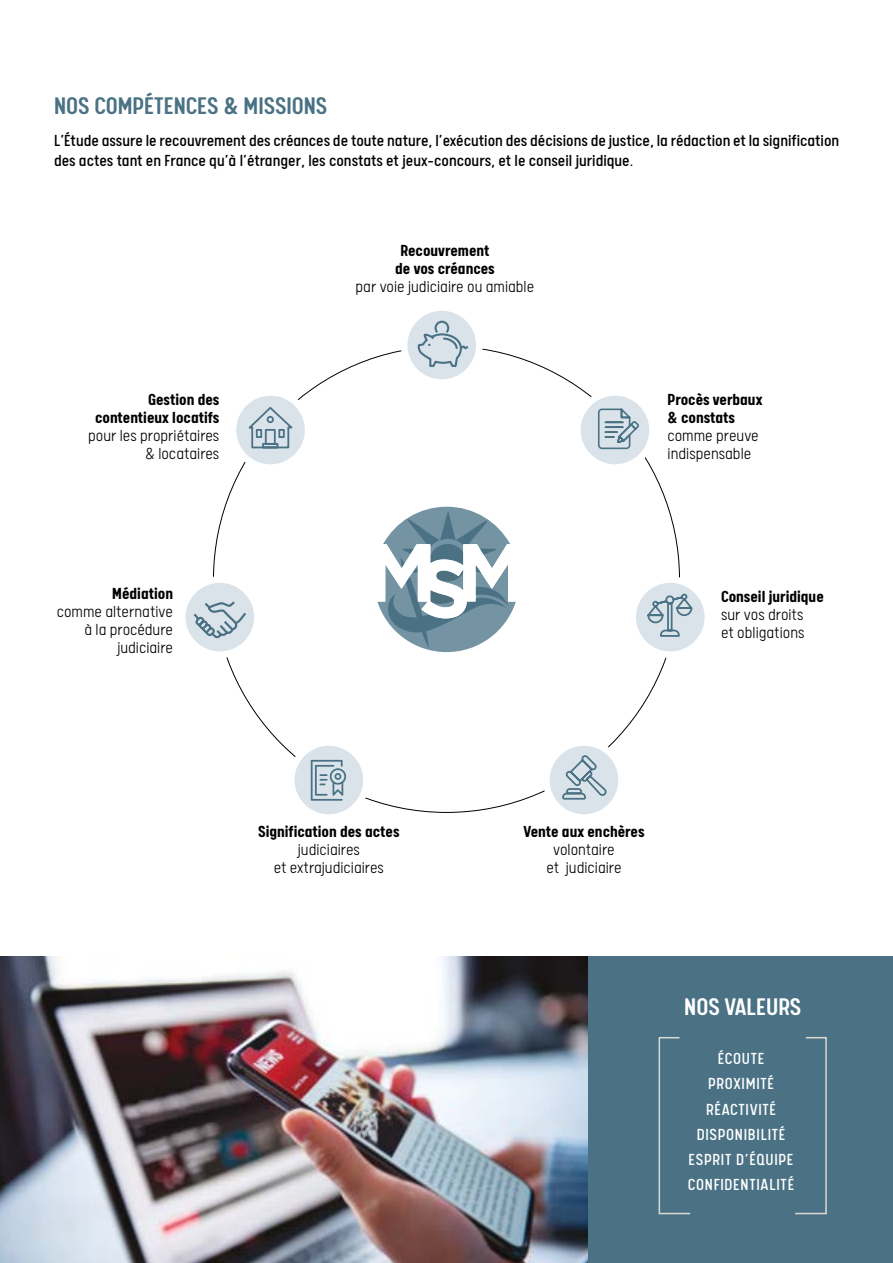
<style>
.page{position:relative;width:893px;height:1263px;background:#fff}
.page>*{position:absolute;margin:0;border:0;box-sizing:border-box;transform-origin:0 0}
.t1{font:500 27px "Calps";color:#4a7284}
.t2{font:500 27px "Calps";color:#fff}
.t3{font:18px/19.5px "Calps";color:#000}
.t4{font:300 18px/18px "Calps";color:#000;text-align:right}
.t5{font:700 18px/18px "Calps";color:#000}
.t6{font:18px/25.2px "Calps";letter-spacing:.04em;color:#fff;text-align:center}
</style>
<div class="page">
<img style="left:0;top:957px;width:588px;height:306px">
<div style="left:588px;top:957px;width:305px;height:306px;background:#4a7284"></div>
<svg style="left:658px;top:1037px;width:33px;height:178px"></svg>
<svg style="left:795px;top:1037px;width:32px;height:178px"></svg>
<svg style="left:377px;top:507px;width:139px;height:145px"></svg>
<svg style="left:404px;top:307px;width:75px;height:76px"></svg>
<div style="left:401px;top:304px;width:82px;height:82px;border:7px solid #fff;border-radius:50%"></div>
<svg style="left:416px;top:320px;width:54px;height:48px;background:#c3d1da"></svg>
<svg style="left:233px;top:392px;width:75px;height:76px;fill:#dae3ea"></svg>
<div style="left:230px;top:389px;width:81px;height:82px;border:7px solid #fff;border-radius:50%"></div>
<svg style="left:247px;top:405px;width:49px;height:44px;background:#bac9d3"></svg>
<svg style="left:182px;top:579px;width:75px;height:76px;fill:#dae3ea"></svg>
<div style="left:179px;top:576px;width:82px;height:82px;border:7px solid #fff;border-radius:50%"></div>
<svg style="left:191px;top:600px;width:56px;height:42px;background:#becdd6"></svg>
<svg style="left:577px;top:392px;width:76px;height:76px;fill:#dae3ea"></svg>
<div style="left:574px;top:389px;width:82px;height:82px;border:7px solid #fff;border-radius:50%"></div>
<svg style="left:597px;top:407px;width:44px;height:43px;background:#b5c6cf"></svg>
<svg style="left:633px;top:579px;width:75px;height:76px;fill:#dae3ea"></svg>
<div style="left:629px;top:576px;width:82px;height:82px;border:7px solid #fff;border-radius:50%"></div>
<svg style="left:646px;top:593px;width:49px;height:45px;background:#b8c8d2"></svg>
<svg style="left:546px;top:742px;width:76px;height:76px;fill:#dae3ea"></svg>
<div style="left:543px;top:739px;width:82px;height:82px;border:7px solid #fff;border-radius:50%"></div>
<svg style="left:561px;top:753px;width:45px;height:47px;background:#bacad3"></svg>
<svg style="left:291px;top:742px;width:75px;height:76px;background:#dee6ec"></svg>
<div style="left:288px;top:739px;width:82px;height:82px;border:7px solid #fff;border-radius:50%"></div>
<svg style="left:311px;top:760px;width:35px;height:41px"></svg>
<h1 class="t1" style="left:54px;top:90px;width:275px">NOS COMPÉTENCES &amp; MISSIONS</h1>
<p class="t3" style="left:54px;top:130px;width:787px">L’Étude assure le recouvrement des créances de toute nature, l’exécution des décisions de justice, la rédaction et la signification des actes tant en France qu’à l’étranger, les constats et jeux-concours, et le conseil juridique.</p>
<p class="t5" style="left:95px;top:390px;width:126px;text-align:right">Gestion des contentieux locatifs</p>
<p class="t4" style="left:88px;top:426px;width:133px">pour les propriétaires &amp; locataires</p>
<p class="t5" style="left:112px;top:584px;width:62px">Médiation</p>
<p class="t4" style="left:57px;top:602px;width:118px">comme alternative à la procédure judiciaire</p>
<p class="t5" style="left:395px;top:241px;width:101px">Recouvrement de vos créances</p>
<p class="t4" style="left:355px;top:277px;width:180px">par voie judiciaire ou amiable</p>
<p class="t5" style="left:668px;top:390px;width:96px">Procès verbaux &amp; constats</p>
<p class="t4" style="left:668px;top:426px;width:93px;text-align:left">comme preuve indispensable</p>
<p class="t5" style="left:721px;top:587px;width:104px">Conseil juridique</p>
<p class="t4" style="left:721px;top:605px;width:85px;text-align:left">sur vos droits et obligations</p>
<p class="t5" style="left:258px;top:822px;width:143px">Signification des actes</p>
<p class="t4" style="left:274px;top:840px;width:112px;text-align:center">judiciaires<br>et extrajudiciaires</p>
<p class="t5" style="left:523px;top:822px;width:123px">Vente aux enchères</p>
<p class="t4" style="left:546px;top:840px;width:77px;text-align:center">volontaire et judiciaire</p>
<h1 class="t2" style="left:684px;top:991px;width:118px">NOS VALEURS</h1>
<p class="t6" style="left:688px;top:1045px;width:108px">ÉCOUTE<br>PROXIMITÉ<br>RÉACTIVITÉ<br>DISPONIBILITÉ<br>ESPRIT D’ÉQUIPE<br>CONFIDENTIALITÉ</p>
</div>
